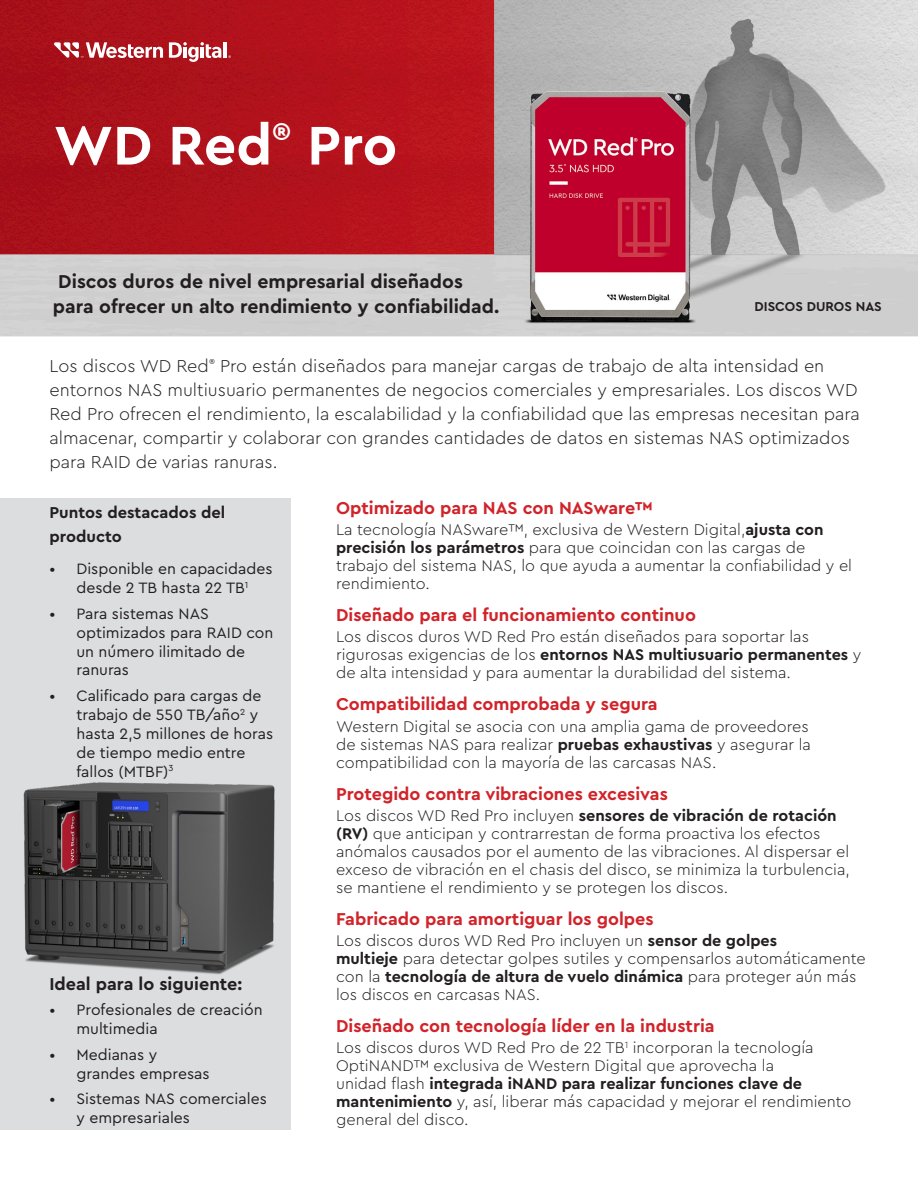
<style>
.page{position:relative;width:918px;height:1188px;background:#fff}
.page>*{position:absolute;margin:0;border:0;box-sizing:border-box;transform-origin:0 0}
.t1{font:700 57px "Cera PRO";color:#fff}
.t2{font:700 19.5px/25.5px "Cera PRO";color:#231f20}
.t3{font:300 18px/24px "Cera PRO";color:#231f21}
.t4{font:700 18px "Cera PRO";color:#d1232a}
.t5{font:700 18px "Cera PRO";color:#231f21}
.t6{font:700 16.5px/24px "Cera PRO";color:#231f21}
.t7{font:300 16.2px/18px "Cera PRO";color:#231f21}
.t8{font:15.75px/18.9px "Cera PRO";color:#231f21}
.t9{font:700 13.5px "Cera PRO";color:#231f20}
.s1{font-weight:700}
</style>
<div class="page">
<img style="left:0;top:0;width:918px;height:337px">
<div style="left:0;top:499px;width:291px;height:631px;background:#dcdddf"></div>
<hr style="left:223px;top:42px;width:4px;height:16px;background:#fff">
<svg style="left:169px;top:42px;width:52px;height:20px"></svg>
<svg style="left:53px;top:42px;width:110px;height:16px"></svg>
<img style="left:23px;top:782px;width:252px;height:193px">
<p class="t1" style="left:54px;top:108px;width:345px">WD Red<sup>®</sup> Pro</p>
<p class="t2" style="left:53px;top:268px;width:448px">Discos duros de nivel empresarial diseñados para ofrecer un alto rendimiento y confiabilidad.</p>
<p class="t9" style="left:755px;top:298px;width:129px">DISCOS DUROS NAS</p>
<p class="t3" style="left:49px;top:353px;width:812px">Los discos WD Red<sup>®</sup> Pro están diseñados para manejar cargas de trabajo de alta intensidad en entornos NAS multiusuario permanentes de negocios comerciales y empresariales. Los discos WD Red Pro ofrecen el rendimiento, la escalabilidad y la confiabilidad que las empresas necesitan para almacenar, compartir y colaborar con grandes cantidades de datos en sistemas NAS optimizados para RAID de varias ranuras.</p>
<p class="t6" style="left:50px;top:500px;width:177px">Puntos destacados del producto</p>
<p class="t8" style="left:50px;top:559px;width:225px;text-align:center">• Disponible en capacidades desde 2 TB hasta 22 TB<sup>1</sup></p>
<p class="t8" style="left:76px;top:603px;width:198px;text-indent:-27px">• Para sistemas NAS optimizados para RAID con un número ilimitado de ranuras</p>
<p class="t8" style="left:76px;top:686px;width:198px;text-indent:-27px">• Calificado para cargas de trabajo de 550 TB/año<sup>2</sup> y hasta 2,5 millones de horas de tiempo medio entre fallos (MTBF)<sup>3</sup></p>
<p class="t4" style="left:336px;top:496px;width:318px">Optimizado para NAS con NASware™</p>
<p class="t7" style="left:336px;top:520px;width:517px">La tecnología NASware™, exclusiva de Western Digital,<span class="s1">ajusta con precisión los parámetros</span> para que coincidan con las cargas de trabajo del sistema NAS, lo que ayuda a aumentar la confiabilidad y el rendimiento.</p>
<p class="t4" style="left:336px;top:603px;width:361px">Diseñado para el funcionamiento continuo</p>
<p class="t7" style="left:336px;top:627px;width:527px">Los discos duros WD Red Pro están diseñados para soportar las rigurosas exigencias de los <span class="s1">entornos NAS multiusuario permanentes</span> y de alta intensidad y para aumentar la durabilidad del sistema.</p>
<p class="t4" style="left:336px;top:692px;width:323px">Compatibilidad comprobada y segura</p>
<p class="t7" style="left:336px;top:716px;width:476px">Western Digital se asocia con una amplia gama de proveedores de sistemas NAS para realizar <span class="s1">pruebas exhaustivas</span> y asegurar la compatibilidad con la mayoría de las carcasas NAS.</p>
<p class="t4" style="left:336px;top:782px;width:333px">Protegido contra vibraciones excesivas</p>
<p class="t7" style="left:336px;top:806px;width:515px">Los discos WD Red Pro incluyen <span class="s1">sensores de vibración de rotación (RV)</span> que anticipan y contrarrestan de forma proactiva los efectos anómalos causados por el aumento de las vibraciones. Al dispersar el exceso de vibración en el chasis del disco, se minimiza la turbulencia, se mantiene el rendimiento y se protegen los discos.</p>
<p class="t4" style="left:336px;top:907px;width:319px">Fabricado para amortiguar los golpes</p>
<p class="t7" style="left:336px;top:931px;width:531px">Los discos duros WD Red Pro incluyen un <span class="s1">sensor de golpes<br>multieje</span> para detectar golpes sutiles y compensarlos automáticamente con la <span class="s1">tecnología de altura de vuelo dinámica</span> para proteger aún más los discos en carcasas NAS.</p>
<p class="t4" style="left:336px;top:1014px;width:380px">Diseñado con tecnología líder en la industria</p>
<p class="t7" style="left:336px;top:1038px;width:517px">Los discos duros WD Red Pro de 22 TB<sup>1</sup> incorporan la tecnología OptiNAND™ exclusiva de Western Digital que aprovecha la<br>unidad flash <span class="s1">integrada iNAND para realizar funciones clave de mantenimiento</span> y, así, liberar más capacidad y mejorar el rendimiento general del disco.</p>
<p class="t5" style="left:50px;top:972px;width:194px">Ideal para lo siguiente:</p>
<p class="t8" style="left:76px;top:1000px;width:188px;text-indent:-27px">• Profesionales de creación multimedia</p>
<p class="t8" style="left:76px;top:1044px;width:135px;text-indent:-27px">• Medianas y grandes empresas</p>
<p class="t8" style="left:76px;top:1089px;width:192px;text-indent:-27px">• Sistemas NAS comerciales y empresariales</p>
</div>
